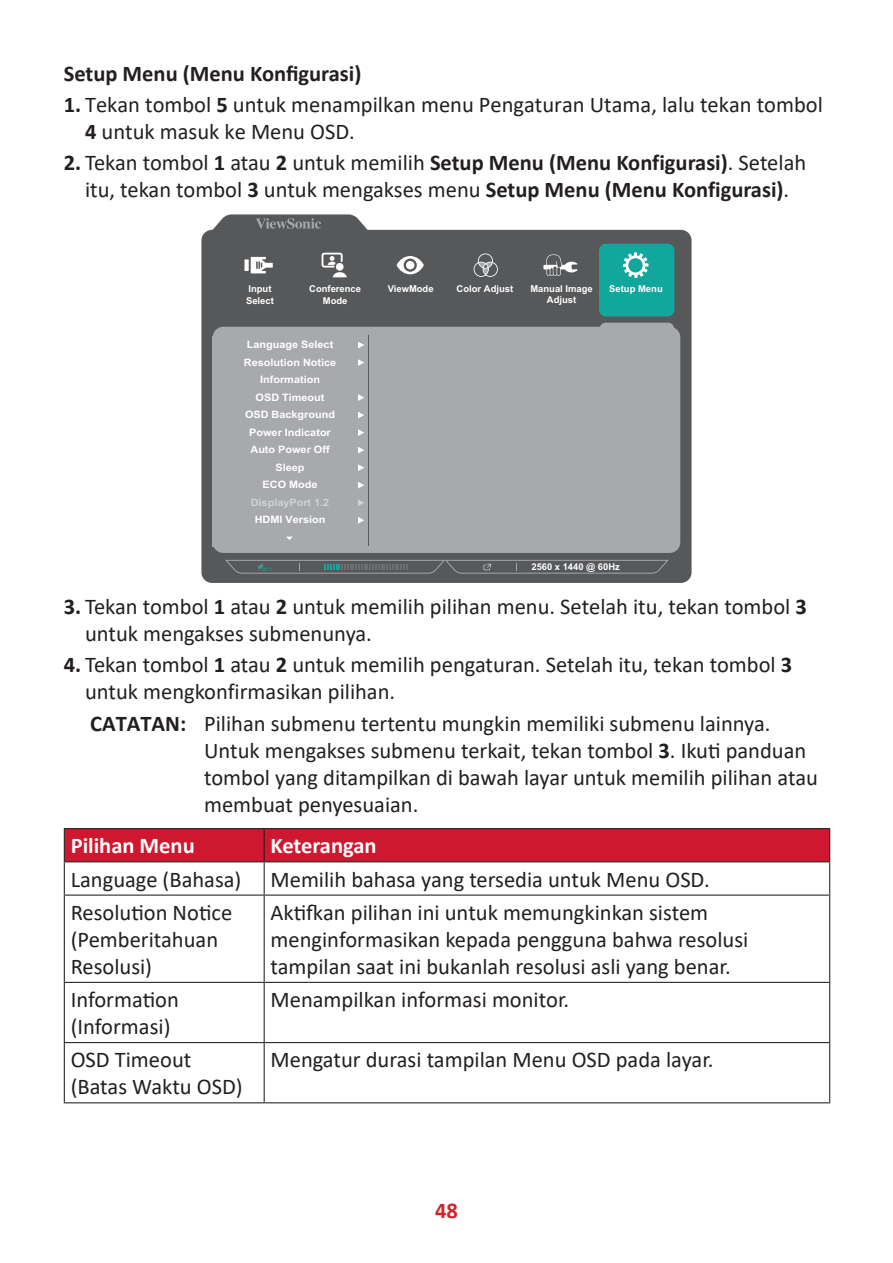
<style>
.page{position:relative;width:893px;height:1263px;background:#fff}
.page>*{position:absolute;margin:0;border:0;box-sizing:border-box;transform-origin:0 0}
.t1{font:22.5px/27px "Calibri";color:#231f20}
.t2{font:700 22.5px "Calibri";color:#231f20}
.t3{font:700 22.5px "Calibri";color:#fff}
.t4{font:700 22.5px "Calibri";color:#d1232a}
.t5{font:700 10.2px/17.5px "Arial";color:#fff;text-align:center;scale:1.06 1}
.t6{font:700 10.2px "Arial";color:#d1d2d4;scale:1.06 1}
.t7{font:700 9.45px/11.2px "Arial";color:#fff}
.t8{font:700 9.3px "Arial";color:#fff}
.s1{font-weight:700}
</style>
<div class="page">
<div style="left:201px;top:230px;width:491px;height:353px;background:#57585a;border-radius:11px"></div>
<svg style="left:599px;top:323px;width:75px;height:5px"></svg>
<div style="left:213px;top:327px;width:467px;height:226px;background:#a8a9ad;border-radius:11px"></div>
<div style="left:599px;top:244px;width:75px;height:72px;background:#12a79d;border-radius:7px"></div>
<svg style="left:358px;top:429px;width:6px;height:7px"></svg>
<svg style="left:358px;top:412px;width:6px;height:6px"></svg>
<svg style="left:358px;top:394px;width:6px;height:7px"></svg>
<svg style="left:358px;top:359px;width:6px;height:7px"></svg>
<svg style="left:358px;top:342px;width:6px;height:6px"></svg>
<svg style="left:358px;top:517px;width:6px;height:7px"></svg>
<svg style="left:358px;top:499px;width:6px;height:7px"></svg>
<svg style="left:358px;top:482px;width:6px;height:6px"></svg>
<svg style="left:358px;top:464px;width:6px;height:7px"></svg>
<svg style="left:358px;top:447px;width:6px;height:6px"></svg>
<hr style="left:368px;top:335px;width:1px;height:210px;background:#57585a">
<svg style="left:225px;top:560px;width:444px;height:14px"></svg>
<svg style="left:286px;top:537px;width:6px;height:3px"></svg>
<svg style="left:208px;top:214px;width:165px;height:17px"></svg>
<svg style="left:623px;top:252px;width:25px;height:26px"></svg>
<svg style="left:397px;top:256px;width:27px;height:18px"></svg>
<div style="left:406px;top:261px;width:8px;height:8px;background:#fff;border-radius:50%"></div>
<svg style="left:543px;top:254px;width:34px;height:22px"></svg>
<div style="left:244px;top:259px;width:5px;height:12px;background:#fff"></div>
<svg style="left:251px;top:257px;width:22px;height:16px"></svg>
<svg style="left:474px;top:253px;width:24px;height:24px"></svg>
<svg style="left:322px;top:253px;width:25px;height:24px"></svg>
<div style="left:65px;top:829px;width:764px;height:32px;background:#ce182f"></div>
<hr style="left:64px;top:828px;width:200px;height:1px;background:#231f20">
<hr style="left:64px;top:829px;width:1px;height:32px;background:#231f20">
<hr style="left:264px;top:828px;width:566px;height:1px;background:#231f20">
<hr style="left:264px;top:829px;width:1px;height:32px;background:#231f20">
<hr style="left:829px;top:829px;width:1px;height:32px;background:#231f20">
<hr style="left:64px;top:861px;width:200px;height:1px;background:#231f20">
<hr style="left:64px;top:862px;width:1px;height:32px;background:#231f20">
<hr style="left:264px;top:861px;width:566px;height:1px;background:#231f20">
<hr style="left:264px;top:862px;width:1px;height:32px;background:#231f20">
<hr style="left:829px;top:862px;width:1px;height:32px;background:#231f20">
<hr style="left:64px;top:894px;width:200px;height:2px;background:#231f20">
<hr style="left:64px;top:896px;width:1px;height:86px;background:#231f20">
<hr style="left:264px;top:894px;width:566px;height:2px;background:#231f20">
<hr style="left:264px;top:896px;width:1px;height:86px;background:#231f20">
<hr style="left:829px;top:896px;width:1px;height:86px;background:#231f20">
<hr style="left:64px;top:982px;width:200px;height:1px;background:#231f20">
<hr style="left:64px;top:983px;width:1px;height:59px;background:#231f20">
<hr style="left:264px;top:982px;width:566px;height:1px;background:#231f20">
<hr style="left:264px;top:983px;width:1px;height:59px;background:#231f20">
<hr style="left:829px;top:983px;width:1px;height:59px;background:#231f20">
<hr style="left:64px;top:1042px;width:200px;height:1px;background:#231f20">
<hr style="left:64px;top:1043px;width:1px;height:59px;background:#231f20">
<hr style="left:264px;top:1042px;width:566px;height:1px;background:#231f20">
<hr style="left:264px;top:1043px;width:1px;height:59px;background:#231f20">
<hr style="left:829px;top:1043px;width:1px;height:59px;background:#231f20">
<hr style="left:64px;top:1102px;width:200px;height:1px;background:#231f20">
<hr style="left:264px;top:1102px;width:566px;height:1px;background:#231f20">
<p class="t2" style="left:64px;top:57px;width:299px">Setup Menu (Menu Konfigurasi)</p>
<p class="t1" style="left:85px;top:90px;width:739px;text-indent:-21px"><span class="s1">1.</span> Tekan tombol <span class="s1">5</span> untuk menampilkan menu Pengaturan Utama, lalu tekan tombol<br><span class="s1">4</span> untuk masuk ke Menu OSD.</p>
<p class="t1" style="left:64px;top:149px;width:744px;text-align:center"><span class="s1">2.</span> Tekan tombol <span class="s1">1</span> atau <span class="s1">2</span> untuk memilih <span class="s1">Setup Menu (Menu Konfigurasi)</span>. Setelah itu, tekan tombol <span class="s1">3</span> untuk mengakses menu <span class="s1">Setup Menu (Menu Konfigurasi)</span>.</p>
<p class="t7" style="left:246px;top:284px;width:29px">Input<br>Select</p>
<p class="t7" style="left:309px;top:284px;width:53px;text-align:center">Conference<br>Mode</p>
<p class="t5" style="left:244px;top:336px;width:89px">Language Select<br>Resolution Notice<br>Information<br>OSD Timeout<br>OSD Background<br>Power Indicator<br>Auto Power Off<br>Sleep<br>ECO Mode</p>
<p class="t6" style="left:251px;top:495px;width:76px">DisplayPort 1.2</p>
<p class="t5" style="left:255px;top:511px;width:68px">HDMI Version</p>
<p class="t7" style="left:388px;top:283px;width:47px">ViewMode</p>
<p class="t7" style="left:457px;top:283px;width:58px">Color Adjust</p>
<p class="t7" style="left:530px;top:283px;width:64px">Manual Image</p>
<p class="t7" style="left:609px;top:284px;width:55px">Setup Menu</p>
<p class="t7" style="left:547px;top:295px;width:31px">Adjust</p>
<p class="t8" style="left:531px;top:560px;width:90px">2560 x 1440 @ 60Hz</p>
<p class="t1" style="left:85px;top:593px;width:723px;text-indent:-21px"><span class="s1">3.</span> Tekan tombol <span class="s1">1</span> atau <span class="s1">2</span> untuk memilih pilihan menu. Setelah itu, tekan tombol <span class="s1">3 </span>untuk mengakses submenunya.</p>
<p class="t1" style="left:85px;top:651px;width:709px;text-indent:-21px"><span class="s1">4.</span> Tekan tombol <span class="s1">1</span> atau <span class="s1">2</span> untuk memilih pengaturan. Setelah itu, tekan tombol <span class="s1">3 </span>untuk mengkonfirmasikan pilihan.</p>
<p class="t1" style="left:204px;top:709px;width:615px;text-indent:-114px"><span class="s1">CATATAN:</span> Pilihan submenu tertentu mungkin memiliki submenu lainnya.<br>Untuk mengakses submenu terkait, tekan tombol <span class="s1">3</span>. Ikuti panduan tombol yang ditampilkan di bawah layar untuk memilih pilihan atau membuat penyesuaian.</p>
<p class="t3" style="left:71px;top:830px;width:126px">Pilihan Menu</p>
<p class="t3" style="left:271px;top:830px;width:108px">Keterangan</p>
<p class="t1" style="left:71px;top:865px;width:172px">Language (Bahasa)</p>
<p class="t1" style="left:271px;top:865px;width:441px">Memilih bahasa yang tersedia untuk Menu OSD.</p>
<p class="t1" style="left:71px;top:898px;width:163px">Resolution Notice (Pemberitahuan<br>Resolusi)</p>
<p class="t1" style="left:271px;top:898px;width:479px">Aktifkan pilihan ini untuk memungkinkan sistem menginformasikan kepada pengguna bahwa resolusi tampilan saat ini bukanlah resolusi asli yang benar.</p>
<p class="t1" style="left:71px;top:985px;width:110px">Information (Informasi)</p>
<p class="t1" style="left:271px;top:985px;width:300px">Menampilkan informasi monitor.</p>
<p class="t1" style="left:71px;top:1046px;width:174px">OSD Timeout (Batas Waktu OSD)</p>
<p class="t1" style="left:271px;top:1046px;width:444px">Mengatur durasi tampilan Menu OSD pada layar.</p>
<p class="t4" style="left:435px;top:1194px;width:24px">48</p>
</div>
